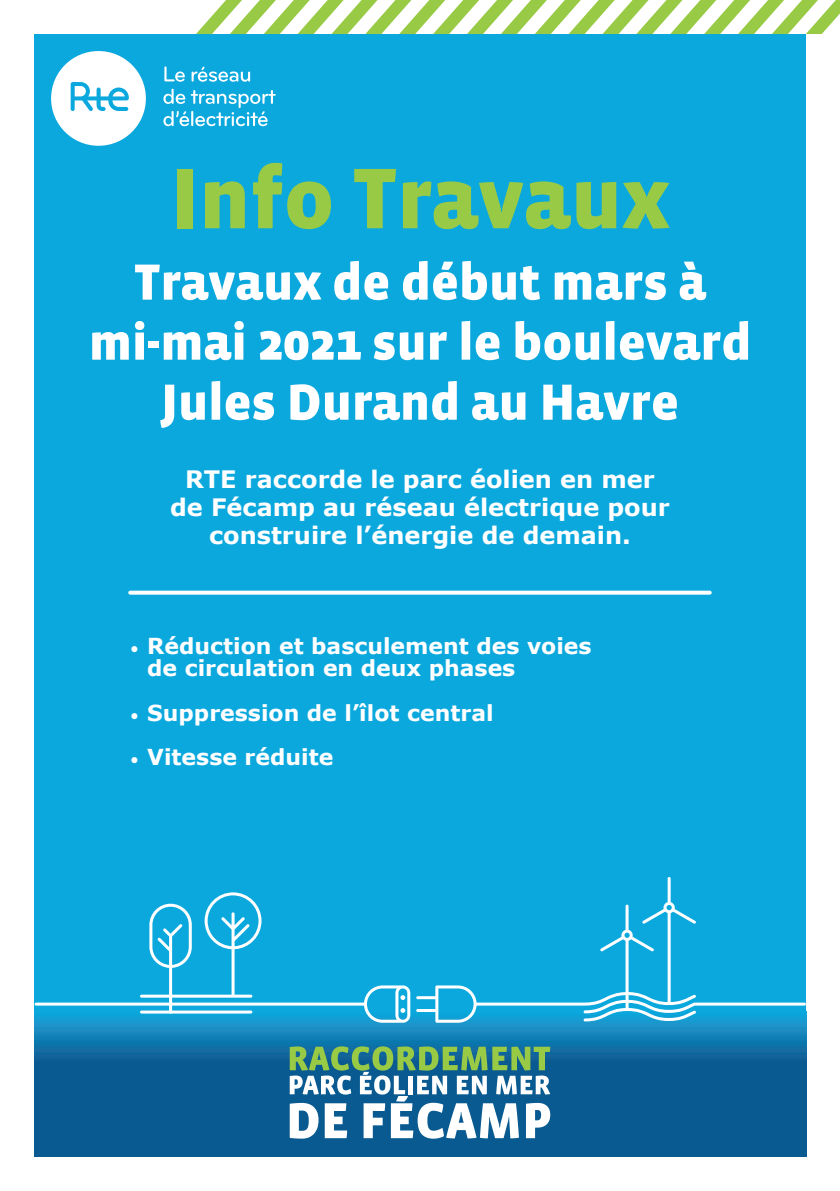
<style>
.page{position:relative;width:840px;height:1191px;background:#fff}
.page>*{position:absolute;margin:0;border:0;box-sizing:border-box;transform-origin:0 0}
.t1{font:900 88px "Vista Sans";color:#98ca45}
.t2{font:900 52px/60px "Vista Sans";color:#fff;text-align:center}
.t3{font:700 24px/28px "Verdana";color:#fff;text-align:center}
.t4{font:700 22px/22px "Verdana";color:#fff}
.s1{font-family:"Minion Pro"}
</style>
<div class="page">
<div style="left:34px;top:34px;width:771px;height:1019px;background:#0ba8de"></div>
<svg style="left:34px;top:1011px;width:771px;height:146px;background:#0c659c"></svg>
<svg style="left:196px;top:0;width:644px;height:34px"></svg>
<svg style="left:164px;top:66px;width:21px;height:16px"></svg>
<svg style="left:191px;top:67px;width:59px;height:15px"></svg>
<svg style="left:163px;top:89px;width:112px;height:37px"></svg>
<div style="left:51px;top:51px;width:95px;height:95px;background:#fff;border-radius:50%"></div>
<svg style="left:71px;top:82px;width:58px;height:29px"></svg>
<svg style="left:35px;top:892px;width:375px;height:130px"></svg>
<svg style="left:400px;top:995px;width:5px;height:5px"></svg>
<svg style="left:400px;top:1008px;width:5px;height:5px"></svg>
<svg style="left:416px;top:877px;width:389px;height:145px"></svg>
<svg style="left:289px;top:1046px;width:261px;height:92px"></svg>
<svg style="left:130px;top:590px;width:579px;height:4px;background:#d6f0f9"></svg>
<h1 class="t1" style="left:170px;top:153px;width:500px">Info Travaux</h1>
<h2 class="t2" style="left:89px;top:253px;width:663px">Travaux de début mars à mi-mai 2021 sur le boulevard<br>Jules Durand au Havre</h2>
<p class="t3" style="left:170px;top:464px;width:501px">RTE raccorde le parc éolien en mer de Fécamp au réseau électrique pour construire l’énergie de demain.</p>
<p class="t4" style="left:147px;top:634px;width:445px;text-indent:-17px"><span class="s1">•</span> Réduction et basculement des voies de circulation en deux phases</p>
<p class="t4" style="left:130px;top:701px;width:364px"><span class="s1">•</span> Suppression de l’îlot central</p>
<p class="t4" style="left:130px;top:746px;width:204px"><span class="s1">•</span> Vitesse réduite</p>
</div>
